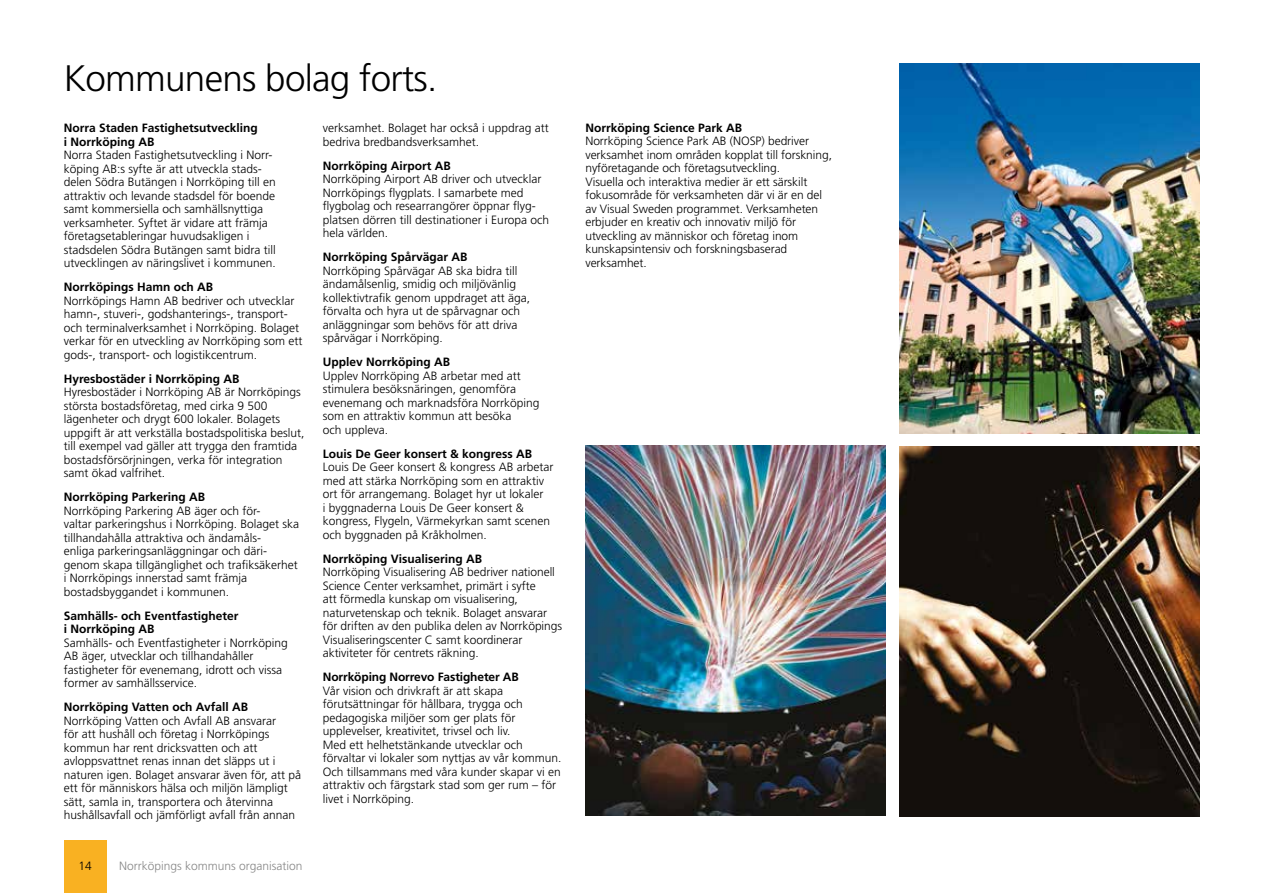
<style>
.page{position:relative;width:1263px;height:893px;background:#fff}
.page>*{position:absolute;margin:0;border:0;box-sizing:border-box;transform-origin:0 0}
.t1{font:300 36.9px "Frutiger LT Std";letter-spacing:-.02em;color:#000}
.t2{font:300 12px/13.5px "Frutiger LT Std";color:#000}
.t3{font:700 12px/13.5px "Frutiger LT Std";color:#000}
.t4{font:300 12px "Frutiger LT Std";color:#878787}
</style>
<div class="page">
<img style="left:585px;top:445px;width:300px;height:370px">
<img style="left:899px;top:64px;width:300px;height:370px">
<img style="left:899px;top:446px;width:300px;height:370px">
<div style="left:64px;top:840px;width:42px;height:53px;background:#f9b122"></div>
<h1 class="t1" style="left:64px;top:58px;width:375px">Kommunens bolag forts.</h1>
<p class="t3" style="left:64px;top:122px;width:196px">Norra Staden Fastighetsutveckling i Norrköping AB</p>
<p class="t2" style="left:64px;top:149px;width:214px">Norra Staden Fastighetsutveckling i Norr&shy;köping AB:s syfte är att utveckla stads&shy;delen Södra Butängen i Norrköping till en attraktiv och levande stadsdel för boende samt kommersiella och samhällsnyttiga verksamheter. Syftet är vidare att främja företagsetableringar huvudsakligen i stadsdelen Södra Butängen samt bidra till utvecklingen av näringslivet i kommunen.</p>
<p class="t3" style="left:64px;top:281px;width:151px">Norrköpings Hamn och AB</p>
<p class="t2" style="left:64px;top:294px;width:240px">Norrköpings Hamn AB bedriver och utvecklar hamn-, stuveri-, godshanterings-, transport&shy;och terminalverksamhet i Norrköping. Bolaget verkar för en utveckling av Norrköping som ett gods-, transport- och logistikcentrum.</p>
<p class="t3" style="left:64px;top:372px;width:177px">Hyresbostäder i Norrköping AB</p>
<p class="t2" style="left:64px;top:386px;width:242px">Hyresbostäder i Norrköping AB är Norrköpings största bostadsföretag, med cirka 9 500 lägenheter och drygt 600 lokaler. Bolagets uppgift är att verkställa bostadspolitiska beslut, till exempel vad gäller att trygga den framtida bostadsförsörjningen, verka för integration samt ökad valfrihet.</p>
<p class="t3" style="left:64px;top:491px;width:143px">Norrköping Parkering AB</p>
<p class="t2" style="left:64px;top:504px;width:237px">Norrköping Parkering AB äger och för-<br>valtar parkeringshus i Norrköping. Bolaget ska tillhandahålla attraktiva och ändamåls-<br>enliga parkeringsanläggningar och däri-- genom skapa tillgänglighet och trafiksäkerhet i Norrköpings innerstad samt främja bostadsbyggandet i kommunen.</p>
<p class="t3" style="left:64px;top:609px;width:176px">Samhälls- och Eventfastigheter i Norrköping AB</p>
<p class="t2" style="left:64px;top:636px;width:226px">Samhälls- och Eventfastigheter i Norrköping AB äger, utvecklar och tillhandahåller fastigheter för evenemang, idrott och vissa former av samhällsservice.</p>
<p class="t3" style="left:64px;top:701px;width:186px">Norrköping Vatten och Avfall AB</p>
<p class="t2" style="left:64px;top:714px;width:239px">Norrköping Vatten och Avfall AB ansvarar<br>för att hushåll och företag i Norrköpings kommun har rent dricksvatten och att avloppsvattnet renas innan det släpps ut i naturen igen. Bolaget ansvarar även för, att på ett för människors hälsa och miljön lämpligt sätt, samla in, transportera och återvinna hushållsavfall och jämförligt avfall från annan</p>
<p class="t2" style="left:323px;top:122px;width:228px">verksamhet. Bolaget har också i uppdrag att bedriva bredbandsverksamhet.</p>
<p class="t3" style="left:323px;top:159px;width:130px">Norrköping Airport AB</p>
<p class="t2" style="left:323px;top:173px;width:228px">Norrköping Airport AB driver och utvecklar Norrköpings flygplats. I samarbete med flygbolag och researrangörer öppnar flyg&shy;platsen dörren till destinationer i Europa och hela världen.</p>
<p class="t3" style="left:323px;top:251px;width:146px">Norrköping Spårvägar AB</p>
<p class="t2" style="left:323px;top:264px;width:209px">Norrköping Spårvägar AB ska bidra till ändamålsenlig, smidig och miljövänlig kollektivtrafik genom uppdraget att äga, förvalta och hyra ut de spårvagnar och anläggningar som behövs för att driva spårvägar i Norrköping.</p>
<p class="t3" style="left:323px;top:356px;width:129px">Upplev Norrköping AB</p>
<p class="t2" style="left:323px;top:369px;width:218px">Upplev Norrköping AB arbetar med att stimulera besöksnäringen, genomföra evenemang och marknadsföra Norrköping som en attraktiv kommun att besöka<br>och uppleva.</p>
<p class="t3" style="left:323px;top:447px;width:211px">Louis De Geer konsert &amp; kongress AB</p>
<p class="t2" style="left:323px;top:461px;width:232px">Louis De Geer konsert &amp; kongress AB arbetar med att stärka Norrköping som en attraktiv ort för arrangemang. Bolaget hyr ut lokaler<br>i byggnaderna Louis De Geer konsert &amp; kongress, Flygeln, Värmekyrkan samt scenen och byggnaden på Kråkholmen.</p>
<p class="t3" style="left:323px;top:552px;width:161px">Norrköping Visualisering AB</p>
<p class="t2" style="left:323px;top:566px;width:241px">Norrköping Visualisering AB bedriver nationell Science Center verksamhet, primärt i syfte<br>att förmedla kunskap om visualisering, naturvetenskap och teknik. Bolaget ansvarar för driften av den publika delen av Norrköpings Visualiseringscenter C samt koordinerar aktiviteter för centrets räkning.</p>
<p class="t3" style="left:323px;top:671px;width:197px">Norrköping Norrevo Fastigheter AB</p>
<p class="t2" style="left:323px;top:684px;width:240px">Vår vision och drivkraft är att skapa förutsättningar för hållbara, trygga och pedagogiska miljöer som ger plats för upplevelser, kreativitet, trivsel och liv.<br>Med ett helhetstänkande utvecklar och förvaltar vi lokaler som nyttjas av vår kommun.<br>Och tillsammans med våra kunder skapar vi en attraktiv och färgstark stad som ger rum – för livet i Norrköping.</p>
<p class="t2" style="left:78px;top:859px;width:15px">14</p>
<p class="t4" style="left:119px;top:859px;width:185px">Norrköpings kommuns organisation</p>
<p class="t3" style="left:585px;top:121px;width:158px">Norrköping Science Park AB</p>
<p class="t2" style="left:585px;top:134px;width:248px">Norrköping Science Park AB (NOSP) bedriver verksamhet inom områden kopplat till forskning, nyföretagande och företagsutveckling.<br>Visuella och interaktiva medier är ett särskilt fokusområde för verksamheten där vi är en del av Visual Sweden programmet. Verksamheten erbjuder en kreativ och innovativ miljö för utveckling av människor och företag inom kunskapsintensiv och forskningsbaserad verksamhet.</p>
</div>
